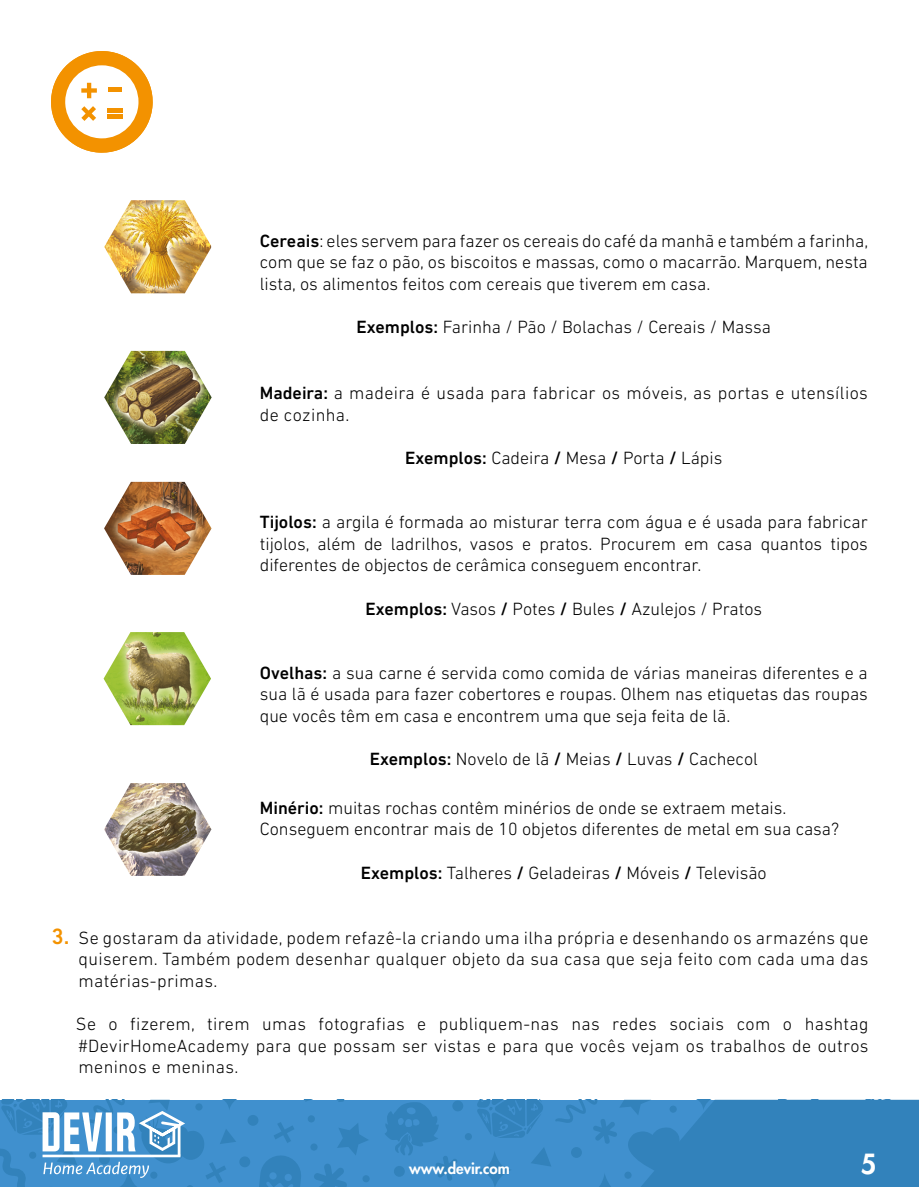
<style>
.page{position:relative;width:919px;height:1187px;background:#fff}
.page>*{position:absolute;margin:0;border:0;box-sizing:border-box;transform-origin:0 0}
.t1{font:800 27px "Futura Std";color:#fff}
.t2{font:300 18px/21.6px "DIN Next LT Pro";color:#000;text-align:justify}
.t3{font:300 18px/21.6px "DIN Next LT Pro";letter-spacing:.02em;color:#000}
.t4{font:800 15px "Futura Std";color:#fff}
.s1{font-weight:500}
.s2{font-weight:500;font-size:22.5px;color:#f39200}
</style>
<div class="page">
<div style="left:0;top:1099px;width:918px;height:87px;background:#4090ce"></div>
<svg style="left:337px;top:1123px;width:31px;height:32px"></svg>
<svg style="left:314px;top:1164px;width:33px;height:22px"></svg>
<div style="left:362px;top:1175px;width:7px;height:7px;background:#3282bb;border-radius:50%"></div>
<div style="left:310px;top:1143px;width:7px;height:7px;background:#3282bb;border-radius:50%"></div>
<div style="left:308px;top:1115px;width:7px;height:7px;background:#3282bb;border-radius:50%"></div>
<div style="left:247px;top:1114px;width:11px;height:11px;background:#3282bb;border-radius:50%"></div>
<div style="left:239px;top:1156px;width:11px;height:11px;background:#3282bb;border-radius:50%"></div>
<svg style="left:274px;top:1122px;width:20px;height:20px"></svg>
<svg style="left:286px;top:1099px;width:66px;height:2px"></svg>
<svg style="left:259px;top:1156px;width:42px;height:30px"></svg>
<div style="left:465px;top:1132px;width:7px;height:8px;background:#3282bb;border-radius:50%"></div>
<div style="left:452px;top:1100px;width:11px;height:11px;background:#3282bb;border-radius:50%"></div>
<svg style="left:385px;top:1101px;width:74px;height:79px"></svg>
<svg style="left:476px;top:1099px;width:442px;height:87px"></svg>
<svg style="left:0;top:1099px;width:241px;height:88px"></svg>
<img style="left:104px;top:783px;width:107px;height:92px">
<img style="left:104px;top:632px;width:107px;height:93px">
<img style="left:104px;top:482px;width:107px;height:93px">
<img style="left:104px;top:351px;width:108px;height:93px">
<img style="left:104px;top:200px;width:107px;height:93px">
<svg style="left:51px;top:51px;width:102px;height:102px"></svg>
<hr style="left:107px;top:115px;width:15px;height:4px;background:#f39200">
<hr style="left:107px;top:108px;width:15px;height:4px;background:#f39200">
<div style="left:108px;top:87px;width:13px;height:5px;background:#f39200"></div>
<p class="t2" style="left:260px;top:230px;width:610px"><span class="s1">Cereais</span>: eles servem para fazer os cereais do café da manhã e também a farinha, com que se faz o pão, os biscoitos e massas, como o macarrão. Marquem, nesta lista, os alimentos feitos com cereais que tiverem em casa.</p>
<p class="t2" style="left:356px;top:316px;width:416px"><span class="s1">Exemplos:</span> Farinha / Pão / Bolachas / Cereais / Massa</p>
<p class="t3" style="left:260px;top:382px;width:609px"><span class="s1">Madeira:</span> a madeira é usada para fabricar os móveis, as portas e utensílios de cozinha.</p>
<p class="t2" style="left:405px;top:446px;width:318px"><span class="s1">Exemplos:</span> Cadeira <span class="s1">/</span> Mesa <span class="s1">/</span> Porta <span class="s1">/</span> Lápis</p>
<p class="t2" style="left:260px;top:511px;width:609px"><span class="s1">Tijolos:</span> a argila é formada ao misturar terra com água e é usada para fabricar tijolos, além de ladrilhos, vasos e pratos. Procurem em casa quantos tipos diferentes de objectos de cerâmica conseguem encontrar.</p>
<p class="t2" style="left:365px;top:597px;width:398px"><span class="s1">Exemplos:</span> Vasos <span class="s1">/</span> Potes <span class="s1">/</span> Bules <span class="s1">/</span> Azulejos / Pratos</p>
<p class="t2" style="left:260px;top:661px;width:609px"><span class="s1">Ovelhas:</span> a sua carne é servida como comida de várias maneiras diferentes e a sua lã é usada para fazer cobertores e roupas. Olhem nas etiquetas das roupas que vocês têm em casa e encontrem uma que seja feita de lã.</p>
<p class="t2" style="left:370px;top:748px;width:389px"><span class="s1">Exemplos:</span> Novelo de lã <span class="s1">/</span> Meias <span class="s1">/</span> Luvas <span class="s1">/</span> Cachecol</p>
<p class="t2" style="left:260px;top:796px;width:581px"><span class="s1">Minério:</span> muitas rochas contêm minérios de onde se extraem metais.<br>Conseguem encontrar mais de 10 objetos diferentes de metal em sua casa?</p>
<p class="t2" style="left:361px;top:861px;width:407px"><span class="s1">Exemplos:</span> Talheres <span class="s1">/</span> Geladeiras <span class="s1">/</span> Móveis <span class="s1">/</span> Televisão</p>
<p class="t2" style="left:79px;top:926px;width:791px;text-indent:-27px"><span class="s2">3.</span> Se gostaram da atividade, podem refazê-la criando uma ilha própria e desenhando os armazéns que quiserem. Também podem desenhar qualquer objeto da sua casa que seja feito com cada uma das matérias-primas.</p>
<p class="t2" style="left:76px;top:1012px;width:794px">Se o fizerem, tirem umas fotografias e publiquem-nas nas redes sociais com o hashtag #DevirHomeAcademy para que possam ser vistas e para que vocês vejam os trabalhos de outros meninos e meninas.</p>
<p class="t4" style="left:409px;top:1159px;width:102px">www.devir.com</p>
<h1 class="t1" style="left:860px;top:1146px;width:17px">5</h1>
</div>
